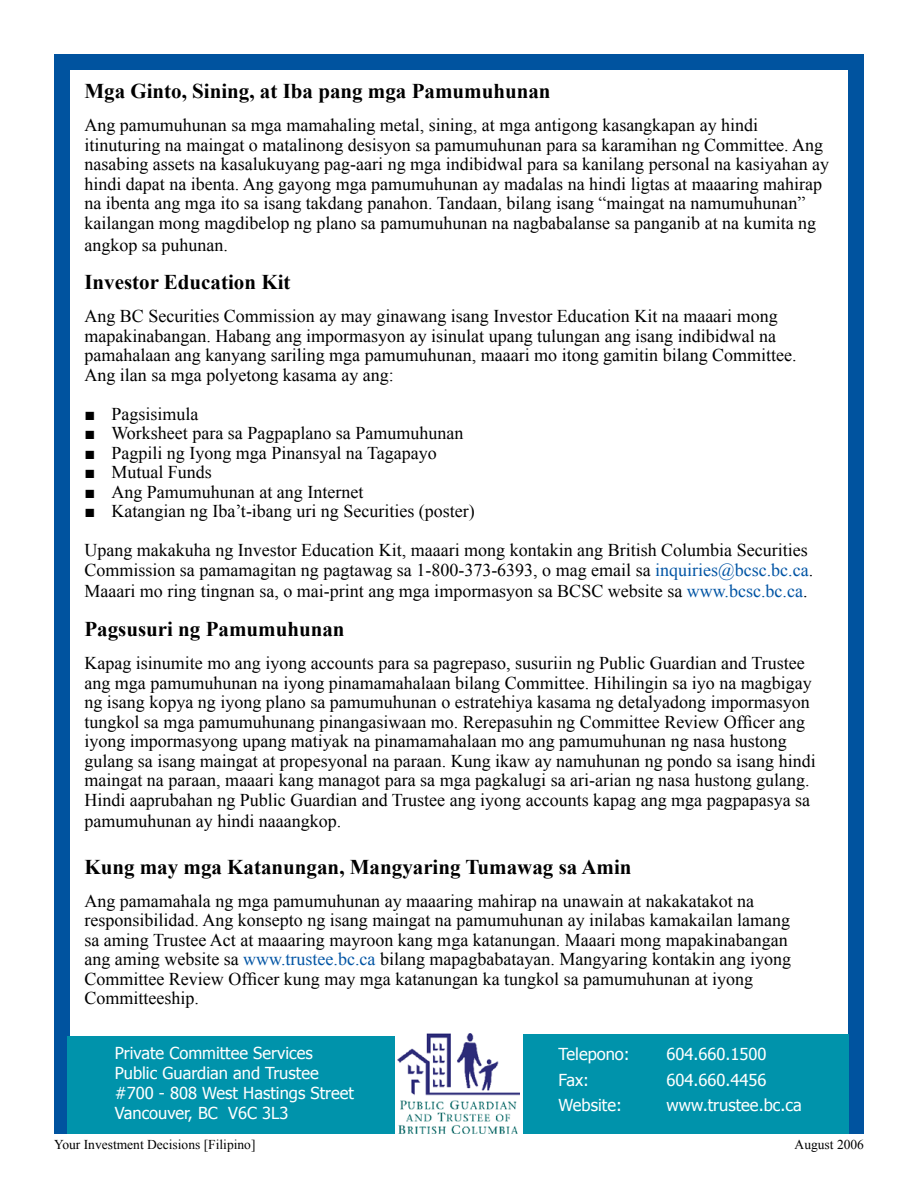
<style>
.page{position:relative;width:918px;height:1188px;background:#fff}
.page>*{position:absolute;margin:0;border:0;box-sizing:border-box;transform-origin:0 0}
.t1{font:700 21px "Times New Roman";color:#000}
.t2{font:18px/19.5px "Times New Roman";color:#000}
.t3{font:16.5px/19.8px "Tahoma";color:#fff}
.t4{font:13.5px "Times New Roman";color:#000}
.s1{color:#0054a4}
</style>
<div class="page">
<div style="left:849px;top:54px;width:15px;height:1080px;background:#00539f"></div>
<div style="left:54px;top:54px;width:15px;height:1080px;background:#00539f"></div>
<div style="left:68px;top:1036px;width:327px;height:98px;background:#0093ab"></div>
<div style="left:523px;top:1034px;width:326px;height:100px;background:#0093ab"></div>
<img style="left:397px;top:1034px;width:123px;height:100px">
<div style="left:54px;top:54px;width:810px;height:15px;background:#00539f"></div>
<p class="t1" style="left:84px;top:77px;width:468px">Mga Ginto, Sining, at Iba pang mga Pamumuhunan</p>
<p class="t2" style="left:84px;top:115px;width:746px">Ang pamumuhunan sa mga mamahaling metal, sining, at mga antigong kasangkapan ay hindi itinuturing na maingat o matalinong desisyon sa pamumuhunan para sa karamihan ng Committee. Ang nasabing assets na kasalukuyang pag-aari ng mga indibidwal para sa kanilang personal na kasiyahan ay hindi dapat na ibenta. Ang gayong mga pamumuhunan ay madalas na hindi ligtas at maaaring mahirap na ibenta ang mga ito sa isang takdang panahon. Tandaan, bilang isang “maingat na namumuhunan” kailangan mong magdibelop ng plano sa pamumuhunan na nagbabalanse sa panganib at na kumita ng</p>
<p class="t2" style="left:84px;top:234px;width:145px">angkop sa puhunan.</p>
<p class="t1" style="left:84px;top:268px;width:208px">Investor Education Kit</p>
<p class="t2" style="left:84px;top:306px;width:714px">Ang BC Securities Commission ay may ginawang isang Investor Education Kit na maaari mong mapakinabangan. Habang ang impormasyon ay isinulat upang tulungan ang isang indibidwal na pamahalaan ang kanyang sariling mga pamumuhunan, maaari mo itong gamitin bilang Committee.<br>Ang ilan sa mga polyetong kasama ay ang:</p>
<p class="t2" style="left:84px;top:404px;width:116px">■ Pagsisimula</p>
<p class="t2" style="left:84px;top:423px;width:380px">■ Worksheet para sa Pagpaplano sa Pamumuhunan</p>
<p class="t2" style="left:84px;top:443px;width:354px">■ Pagpili ng Iyong mga Pinansyal na Tagapayo</p>
<p class="t2" style="left:84px;top:462px;width:129px">■ Mutual Funds</p>
<p class="t2" style="left:84px;top:482px;width:280px">■ Ang Pamumuhunan at ang Internet</p>
<p class="t2" style="left:84px;top:491px;width:725px;line-height:39px">■ Katangian ng Iba’t-ibang uri ng Securities (poster)<br>Upang makakuha ng Investor Education Kit, maaari mong kontakin ang British Columbia Securities</p>
<p class="t2" style="left:84px;top:559px;width:730px;line-height:21.6px">Commission sa pamamagitan ng pagtawag sa 1-800-373-6393, o mag email sa <span class="s1">inquiries@bcsc.bc.ca</span>.<br>Maaari mo ring tingnan sa, o mai-print ang mga impormasyon sa BCSC website sa <span class="s1">www.bcsc.bc.ca</span>.</p>
<p class="t1" style="left:84px;top:615px;width:262px">Pagsusuri ng Pamumuhunan</p>
<p class="t2" style="left:84px;top:653px;width:733px">Kapag isinumite mo ang iyong accounts para sa pagrepaso, susuriin ng Public Guardian and Trustee ang mga pamumuhunan na iyong pinamamahalaan bilang Committee. Hihilingin sa iyo na magbigay ng isang kopya ng iyong plano sa pamumuhunan o estratehiya kasama ng detalyadong impormasyon tungkol sa mga pamumuhunang pinangasiwaan mo. Rerepasuhin ng Committee Review Officer ang iyong impormasyong upang matiyak na pinamamahalaan mo ang pamumuhunan ng nasa hustong gulang sa isang maingat at propesyonal na paraan. Kung ikaw ay namuhunan ng pondo sa isang hindi maingat na paraan, maaari kang managot para sa mga pagkalugi sa ari-arian ng nasa hustong gulang.<br>Hindi aaprubahan ng Public Guardian and Trustee ang iyong accounts kapag ang mga pagpapasya sa</p>
<p class="t2" style="left:84px;top:811px;width:258px">pamumuhunan ay hindi naaangkop.</p>
<p class="t1" style="left:84px;top:852px;width:549px">Kung may mga Katanungan, Mangyaring Tumawag sa Amin</p>
<p class="t2" style="left:84px;top:891px;width:708px">Ang pamamahala ng mga pamumuhunan ay maaaring mahirap na unawain at nakakatakot na responsibilidad. Ang konsepto ng isang maingat na pamumuhunan ay inilabas kamakailan lamang sa aming Trustee Act at maaaring mayroon kang mga katanungan. Maaari mong mapakinabangan ang aming website sa <span class="s1">www.trustee.bc.ca</span> bilang mapagbabatayan. Mangyaring kontakin ang iyong Committee Review Officer kung may mga katanungan ka tungkol sa pamumuhunan at iyong Committeeship.</p>
<p class="t3" style="left:115px;top:1043px;width:241px">Private Committee Services<br>Public Guardian and Trustee #700 - 808 West Hastings Street<br>Vancouver, BC V6C 3L3</p>
<p class="t3" style="left:559px;top:1044px;width:73px">Telepono:</p>
<p class="t3" style="left:667px;top:1044px;width:101px">604.660.1500</p>
<p class="t3" style="left:559px;top:1069px;width:32px">Fax:</p>
<p class="t3" style="left:667px;top:1069px;width:101px">604.660.4456</p>
<p class="t3" style="left:559px;top:1094px;width:65px">Website:</p>
<p class="t3" style="left:667px;top:1094px;width:137px">www.trustee.bc.ca</p>
<p class="t4" style="left:54px;top:1135px;width:203px">Your Investment Decisions [Filipino]</p>
<p class="t4" style="left:795px;top:1135px;width:71px">August 2006</p>
</div>
